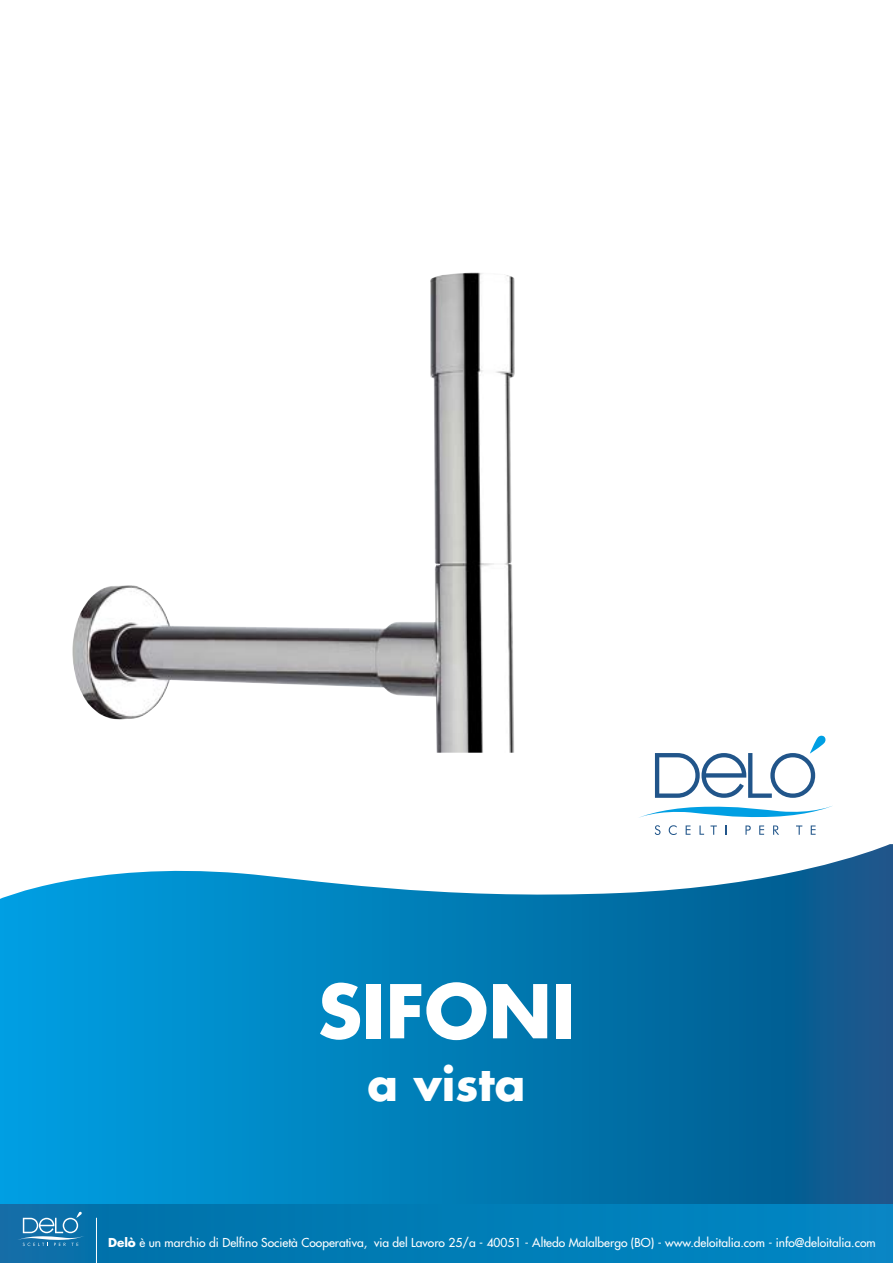
<style>
.page{position:relative;width:893px;height:1263px;background:#fff}
.page>*{position:absolute;margin:0;border:0;box-sizing:border-box;transform-origin:0 0}
.t1{font:700 72px "Futura Std";color:#fff}
.t2{font:700 45px "Futura Std";color:#fff}
.t3{font:500 12px "Futura Std";color:#fff}
.s1{font-weight:700}
</style>
<div class="page">
<svg style="left:0;top:844px;width:893px;height:360px"></svg>
<div style="left:0;top:1204px;width:893px;height:59px;background:linear-gradient(to right,#046fa7,#0088c5)"></div>
<svg style="left:17px;top:1211px;width:67px;height:35px"></svg>
<hr style="left:96px;top:1218px;width:1px;height:45px;background:#fff">
<img style="left:72px;top:273px;width:443px;height:480px">
<svg style="left:639px;top:806px;width:193px;height:12px"></svg>
<svg style="left:655px;top:825px;width:5px;height:10px"></svg>
<svg style="left:669px;top:825px;width:8px;height:10px"></svg>
<svg style="left:686px;top:825px;width:4px;height:10px"></svg>
<svg style="left:699px;top:825px;width:5px;height:10px"></svg>
<svg style="left:710px;top:825px;width:7px;height:10px"></svg>
<svg style="left:745px;top:825px;width:6px;height:10px"></svg>
<svg style="left:759px;top:825px;width:5px;height:10px"></svg>
<svg style="left:773px;top:825px;width:6px;height:10px"></svg>
<svg style="left:796px;top:825px;width:6px;height:10px"></svg>
<svg style="left:811px;top:825px;width:5px;height:10px"></svg>
<svg style="left:655px;top:735px;width:171px;height:63px"></svg>
<h1 class="t1" style="left:318px;top:963px;width:259px">SIFONI</h1>
<h2 class="t2" style="left:368px;top:1054px;width:159px">a vista</h2>
<p class="t3" style="left:108px;top:1234px;width:769px"><span class="s1">Delò</span> è un marchio di Delfino Società Cooperativa, via del Lavoro 25/a - 40051 - Altedo Malalbergo (BO) - www.deloitalia.com - info@deloitalia.com</p>
</div>
